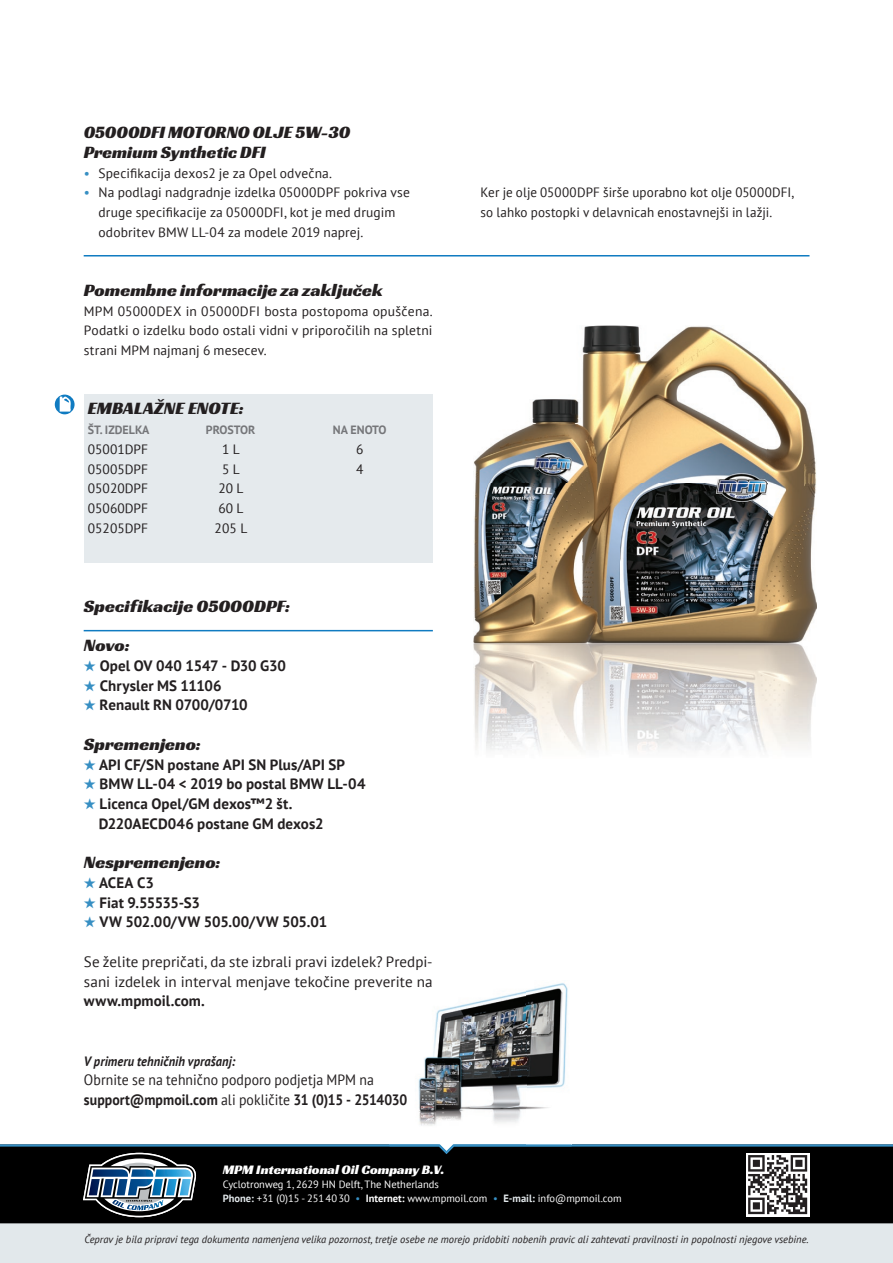
<style>
.page{position:relative;width:893px;height:1263px;background:#fff}
.page>*{position:absolute;margin:0;border:0;box-sizing:border-box;transform-origin:0 0}
.t1{font:18px/19.8px "Racing Sans One";color:#231f20}
.t2{font:700 15px/19.6px "PT Sans";letter-spacing:.005em;color:#231f20}
.t3{font:15px "PT Sans";letter-spacing:.005em;color:#231f20}
.t4{font:15px/19.8px "PT Sans";letter-spacing:.005em;color:#231f20;scale:.92 1}
.t5{font:700 15px "PT Sans";letter-spacing:-.015em;color:#231f20}
.t6{font:700 15px "PT Sans";letter-spacing:-.045em;color:#231f20}
.t7{font:13.5px/19.6px "PT Sans";letter-spacing:.01em;color:#231f20}
.t8{font:13.5px "Racing Sans One";color:#fff}
.t9{font:italic 700 13.5px "PT Sans";letter-spacing:.01em;color:#231f20;scale:.92 1}
.t10{font:13.5px "PT Sans";color:#378fc3}
.t11{font:700 12px "PT Sans";color:#757679}
.t12{font:italic 10.5px "PT Sans";color:#231f20}
.t13{font:10.5px "PT Sans";color:#fff}
.t14{font:10.5px "PT Sans";color:#378fc3}
.s1{color:#378fc3}
.s2{font-weight:700}
.s3{font-weight:700;color:#e2e8eb}
</style>
<div class="page">
<img style="left:474px;top:326px;width:343px;height:425px">
<div style="left:0;top:1219px;width:893px;height:44px;background:#e2e8eb"></div>
<div style="left:0;top:1217px;width:893px;height:6px;background:#000"></div>
<img style="left:80px;top:1217px;width:116px;height:3px">
<svg style="left:0;top:1144px;width:893px;height:73px;background:#151a1d"></svg>
<div style="left:84px;top:395px;width:349px;height:168px;background:#e5eaed"></div>
<img style="left:54px;top:394px;width:21px;height:21px">
<svg style="left:55px;top:395px;width:20px;height:19px"></svg>
<svg style="left:60px;top:397px;width:11px;height:15px"></svg>
<img style="left:418px;top:991px;width:108px;height:135px">
<img style="left:526px;top:983px;width:42px;height:126px">
<div style="left:389px;top:1154px;width:183px;height:10px;background:#000"></div>
<img style="left:389px;top:1144px;width:183px;height:10px">
<hr style="left:84px;top:255px;width:725px;height:1px;background:#107bc1">
<hr style="left:84px;top:630px;width:349px;height:1px;background:#107bc1">
<h1 class="t1" style="left:84px;top:122px;width:268px">05000DFI MOTORNO OLJE W5 -30<br>Premium Synthetic DFI</h1>
<p class="t7" style="left:99px;top:163px;width:235px">Specifikacija dexos je2 za Opel odvečna.</p>
<p class="t10" style="left:84px;top:164px;width:8px">•</p>
<p class="t10" style="left:84px;top:184px;width:8px">•</p>
<p class="t7" style="left:99px;top:182px;width:313px">Na podlagi nadgradnje izdelka 05000DPF pokriva vse</p>
<p class="t7" style="left:99px;top:202px;width:298px">druge specifikacije za 05000DFI, kot je med drugim odobritev BMW LL-04 za modele 2019 naprej.</p>
<h1 class="t1" style="left:84px;top:280px;width:301px">Pomembne informacije za zaključek</h1>
<p class="t7" style="left:84px;top:301px;width:350px;text-align:justify">MPM 05000DEX in 05000DFI bosta postopoma opuščena.<br>Podatki o izdelku bodo ostali vidni v priporočilih na spletni strani MPM najmanj 6 mesecev.</p>
<h1 class="t1" style="left:88px;top:398px;width:157px">EMBALAŽNE ENOTE:</h1>
<p class="t11" style="left:88px;top:422px;width:63px">ŠT. IZDELKA</p>
<p class="t11" style="left:206px;top:422px;width:51px">PROSTOR</p>
<p class="t7" style="left:88px;top:439px;width:62px">05001DPF</p>
<p class="t7" style="left:222px;top:439px;width:19px">L1</p>
<p class="t7" style="left:88px;top:459px;width:62px">05005DPF</p>
<p class="t7" style="left:222px;top:459px;width:19px">L5</p>
<p class="t7" style="left:88px;top:478px;width:62px">05020DPF</p>
<p class="t7" style="left:218px;top:478px;width:27px">20L</p>
<p class="t7" style="left:88px;top:498px;width:62px">05060DPF</p>
<p class="t7" style="left:218px;top:498px;width:27px">60L</p>
<p class="t7" style="left:88px;top:518px;width:62px">05205DPF</p>
<p class="t7" style="left:215px;top:518px;width:34px">205 L</p>
<p class="t11" style="left:333px;top:422px;width:55px">NA ENOTO</p>
<p class="t7" style="left:356px;top:439px;width:9px">6</p>
<p class="t7" style="left:356px;top:459px;width:9px">4</p>
<h1 class="t1" style="left:84px;top:586px;width:208px;line-height:39.5px">Specifikacije 05000DPF:<br>Novo:</h1>
<p class="t2" style="left:84px;top:655px;width:204px"><span class="s1">▲</span>Opel OV 040 1547 D- 30 G30</p>
<p class="t2" style="left:84px;top:675px;width:139px"><span class="s1">▲</span>Chrysler MS 11106</p>
<p class="t2" style="left:84px;top:695px;width:165px"><span class="s1">▲</span>Renault RN 0700/0710</p>
<h1 class="t1" style="left:84px;top:734px;width:119px">Spremenjeno:</h1>
<p class="t2" style="left:84px;top:754px;width:263px"><span class="s1">▲</span>API CF/SN postane API SN Plus/API SP</p>
<p class="t2" style="left:84px;top:774px;width:283px"><span class="s1">▲</span>BMW LL-04 &lt; 2019 bo postal BMW LL-04</p>
<p class="t2" style="left:99px;top:793px;width:226px;text-indent:-15px"><span class="s1">▲</span>Licenca Opel/GM dexos™2 št.<br>D220AECD046 postane GM dexos2</p>
<h1 class="t1" style="left:84px;top:852px;width:138px">Nespremenjeno:</h1>
<p class="t2" style="left:84px;top:872px;width:71px"><span class="s1">▲</span>ACEA 3C</p>
<p class="t6" style="left:84px;top:892px;width:118px"><span class="s1">▲</span>Fiat 9.55535- 3S</p>
<p class="t5" style="left:84px;top:912px;width:245px"><span class="s1">▲</span>VW 502.00/VW 505.00/VW 505.01</p>
<p class="t3" style="left:84px;top:952px;width:350px">Se želite prepričati, da ste izbrali pravi izdelek? Predpi-</p>
<p class="t2" style="left:84px;top:991px;width:123px">www.mpmoil.com.</p>
<p class="t3" style="left:84px;top:972px;width:350px">sani izdelek in interval menjave tekočine preverite na</p>
<p class="t9" style="left:84px;top:1052px;width:166px">V primeru tehničnih vprašanj:</p>
<p class="t4" style="left:84px;top:1070px;width:353px">Obrnite se na tehnično podporo podjetja MPM na <span class="s2">support@mpmoil.com</span> ali pokličite <span class="s2">31 (0) 15 - 2514030</span></p>
<p class="t8" style="left:223px;top:1161px;width:223px">MPM International Oil Company B .V.</p>
<p class="t13" style="left:223px;top:1178px;width:218px">Cyclotronweg 1, 2629 HN Delft, The Netherlands</p>
<p class="t7" style="left:480px;top:182px;width:315px">Ker je olje 05000DPF širše uporabno kot olje 05000DFI, so lahko postopki v delavnicah enostavnejši in lažji.</p>
<p class="t13" style="left:223px;top:1192px;width:129px"><span class="s3">Phone:</span> +31 )0( 15 - 2514030</p>
<p class="t12" style="left:84px;top:1232px;width:726px">Čeprav je bila pripravi tega dokumenta namenjena velika pozornost, tretje osebe ne morejo pridobiti nobenih pravic ali zahtevati pravilnosti in popolnosti njegove vsebine.</p>
<p class="t13" style="left:503px;top:1192px;width:120px"><span class="s3">-E mail:</span> info@mpmoil.com</p>
<p class="t13" style="left:366px;top:1192px;width:123px"><span class="s2">Internet:</span> www.mpmoil.com</p>
<p class="t14" style="left:355px;top:1192px;width:6px">•</p>
<p class="t14" style="left:493px;top:1192px;width:6px">•</p>
</div>
